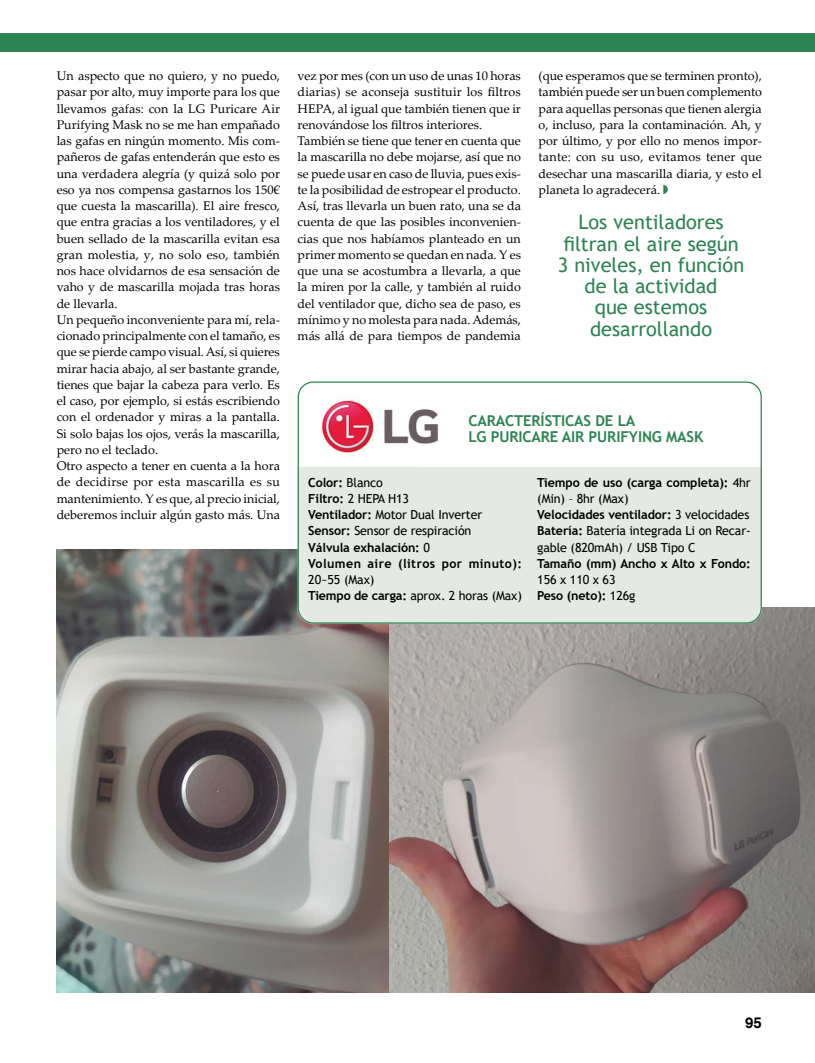
<style>
.page{position:relative;width:815px;height:1063px;background:#fff}
.page>*{position:absolute;margin:0;border:0;box-sizing:border-box;transform-origin:0 0}
.t1{font:20px/21.2px "Trebuchet MS";color:#2c8354;text-align:center}
.t2{font:700 15px/16.2px "Trebuchet MS";letter-spacing:-.01em;color:#2c8354}
.t3{font:700 15px "Helvetica";color:#000}
.t4{font:12.5px/16.2px "Palatino Linotype";color:#000}
.t5{font:12.5px/16.2px "Trebuchet MS";letter-spacing:-.01em;color:#000}
.t6{font:700 12.5px/16.2px "Trebuchet MS";letter-spacing:.01em;color:#000}
.t7{font:700 12.5px "Trebuchet MS";letter-spacing:-.01em;color:#000}
.s1{font-weight:400}
.s2{font-weight:700}
</style>
<div class="page">
<div style="left:0;top:33px;width:815px;height:18px;background:#2c8354"></div>
<img style="left:389px;top:607px;width:426px;height:385px">
<img style="left:57px;top:549px;width:332px;height:443px">
<svg style="left:663px;top:185px;width:5px;height:9px"></svg>
<div style="left:298px;top:467px;width:464px;height:157px;background:#e4eae3"></div>
<div style="left:298px;top:381px;width:464px;height:243px;border:1px solid #2c8354;border-radius:15px"></div>
<img style="left:322px;top:399px;width:117px;height:55px">
<p class="t4" style="left:298px;top:67px;width:225px">vez por mes (con un uso de unas 10 horas diarias) se aconseja sustituir los filtros HEPA, al igual que también tienen que ir renovándose los filtros interiores.<br>También se tiene que tener en cuenta que la mascarilla no debe mojarse, así que no se puede usar en caso de lluvia, pues exis&shy;te la posibilidad de estropear el producto.<br>Así, tras llevarla un buen rato, una se da cuenta de que las posibles inconvenien&shy;cias que nos habíamos planteado en un primer momento se quedan en nada. Y es que una se acostumbra a llevarla, a que la miren por la calle, y también al ruido del ventilador que, dicho sea de paso, es mínimo y no molesta para nada. Además, más allá de para tiempos de pandemia</p>
<p class="t4" style="left:57px;top:67px;width:225px">Un aspecto que no quiero, y no puedo, pasar por alto, muy importe para los que llevamos gafas: con la LG Puricare Air Purifying Mask no se me han empañado las gafas en ningún momento. Mis com&shy;pañeros de gafas entenderán que esto es una verdadera alegría (y quizá solo por eso ya nos compensa gastarnos los 150€ que cuesta la mascarilla). El aire fresco, que entra gracias a los ventiladores, y el buen sellado de la mascarilla evitan esa gran molestia, y, no solo eso, también nos hace olvidarnos de esa sensación de vaho y de mascarilla mojada tras horas de llevarla.<br>Un pequeño inconveniente para mí, rela&shy;cionado principalmente con el tamaño, es que se pierde campo visual. Así, si quieres mirar hacia abajo, al ser bastante grande, tienes que bajar la cabeza para verlo. Es el caso, por ejemplo, si estás escribiendo con el ordenador y miras a la pantalla.<br>Si solo bajas los ojos, verás la mascarilla, pero no el teclado.<br>Otro aspecto a tener en cuenta a la hora de decidirse por esta mascarilla es su mantenimiento. Y es que, al precio inicial, deberemos incluir algún gasto más. Una</p>
<p class="t4" style="left:539px;top:67px;width:225px;text-align:justify">(que esperamos que se terminen pronto), también puede ser un buen complemento para aquellas personas que tienen alergia o, incluso, para la contaminación. Ah, y por último, y por ello no menos impor&shy;tante: con su uso, evitamos tener que desechar una mascarilla diaria, y esto el planeta lo agradecerá.</p>
<h1 class="t1" style="left:558px;top:211px;width:188px">Los ventiladores filtran el aire según<br>3 niveles, en función de la actividad<br>que estemos desarrollando</h1>
<p class="t2" style="left:468px;top:412px;width:236px">CARACTERÍSTICAS DE LA<br>LG PURICARE AIR PURIFYING MASK</p>
<p class="t6" style="left:308px;top:474px;width:215px">Color: <span class="s1">Blanco<br></span>Filtro: <span class="s1">2 HEPA H13<br></span>Ventilador: <span class="s1">Motor Dual Inverter<br></span>Sensor: <span class="s1">Sensor de respiración<br></span>Válvula exhalación: <span class="s1">0<br></span>Volumen aire (litros por minuto):</p>
<p class="t5" style="left:308px;top:571px;width:215px">20~55 (Max)<br><span class="s2">Tiempo de carga:</span> aprox. 2 horas (Max)</p>
<p class="t5" style="left:537px;top:474px;width:215px"><span class="s2">Tiempo de uso (carga completa):</span> 4hr (Min) – 8hr (Max)<br><span class="s2">Velocidades ventilador:</span> 3 velocidades<br><span class="s2">Batería:</span> Batería integrada Li on Recar&shy;gable (820mAh) / USB Tipo C</p>
<p class="t7" style="left:537px;top:556px;width:215px">Tamaño (mm) Ancho x Alto x Fondo:</p>
<p class="t5" style="left:537px;top:571px;width:100px">156 x 110 x 63<br><span class="s2">Peso (neto):</span> 126g</p>
<p class="t3" style="left:745px;top:1014px;width:18px">95</p>
</div>
